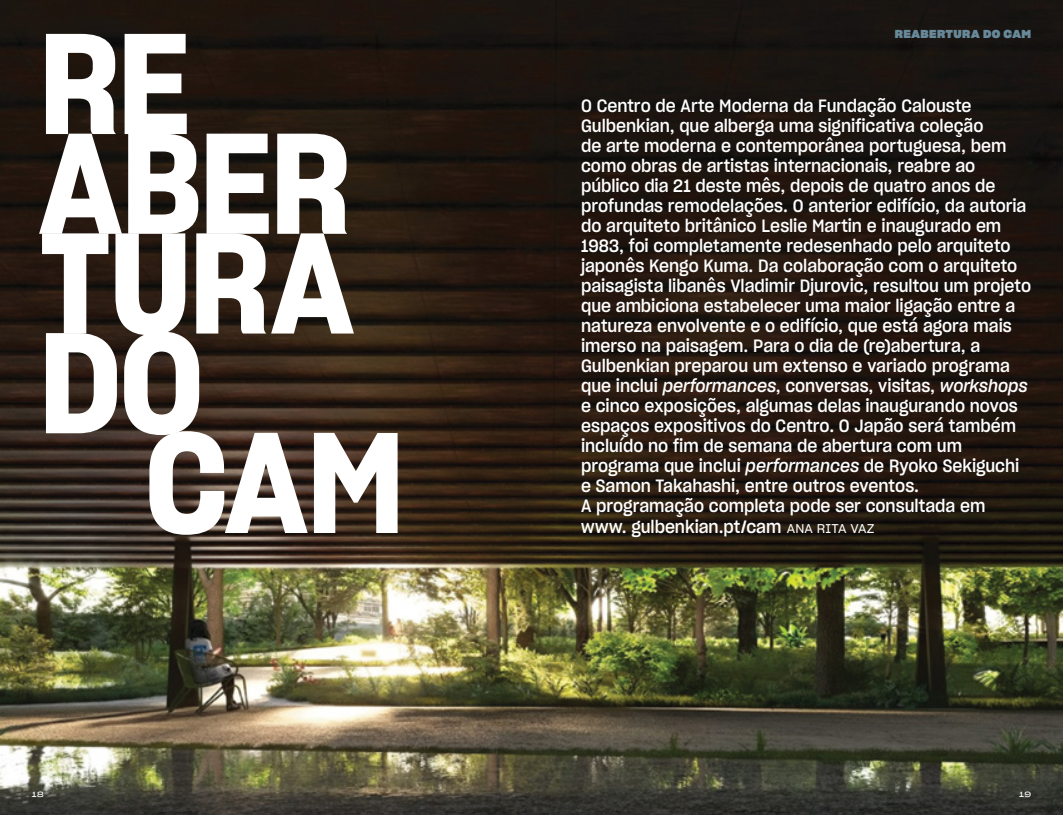
<style>
.page{position:relative;width:1063px;height:815px;background:#fff}
.page>*{position:absolute;margin:0;border:0;box-sizing:border-box;transform-origin:0 0}
.t1{font:139.62px/99.8px "Sharp Grotesk Sm Bold 18";letter-spacing:-.015em;color:#fff}
.t2{font:17.5px/20px "Sharp Grotesk Medium 18";color:#fff}
.t3{font:11.25px "Sharp Grotesk Bold 22";letter-spacing:.04em;color:#678999}
.t4{font:7.5px "Sharp Grotesk Book 25";color:#fff}
.s1{font-family:"Sharp Grotesk Medium Italic 18"}
.s2{font-family:"Sharp Grotesk Book 20";font-size:12.5px}
</style>
<div class="page">
<img style="left:0;top:0;width:1063px;height:815px">
<h1 class="t1" style="left:39px;top:33px;width:317px">RE<br>ABER<br>TURA<br>DO</h1>
<h1 class="t1" style="left:145px;top:431px;width:262px">CAM</h1>
<p class="t3" style="left:895px;top:25px;width:138px">REABERTURA DO CAM</p>
<p class="t2" style="left:581px;top:95px;width:452px">O Centro de Arte Moderna da Fundação Calouste Gulbenkian, que alberga uma significativa coleção<br>de arte moderna e contemporânea portuguesa, bem como obras de artistas internacionais, reabre ao público dia 21 deste mês, depois de quatro anos de profundas remodelações. O anterior edifício, da autoria do arquiteto britânico Leslie Martin e inaugurado em 1983, foi completamente redesenhado pelo arquiteto japonês Kengo Kuma. Da colaboração com o arquiteto paisagista libanês Vladimir Djurovic, resultou um projeto que ambiciona estabelecer uma maior ligação entre a natureza envolvente e o edifício, que está agora mais imerso na paisagem. Para o dia de (re)abertura, a Gulbenkian preparou um extenso e variado programa que inclui <span class="s1">performances</span>, conversas, visitas, <span class="s1">workshops </span>e cinco exposições, algumas delas inaugurando novos espaços expositivos do Centro. O Japão será também incluído no fim de semana de abertura com um programa que inclui <span class="s1">performances</span> de Ryoko Sekiguchi e Samon Takahashi, entre outros eventos.<br>A programação completa pode ser consultada em www. gulbenkian.pt/cam <span class="s2">ANA RITA VAZ</span></p>
<p class="t4" style="left:32px;top:788px;width:13px">18</p>
<p class="t4" style="left:1019px;top:788px;width:13px">19</p>
</div>
